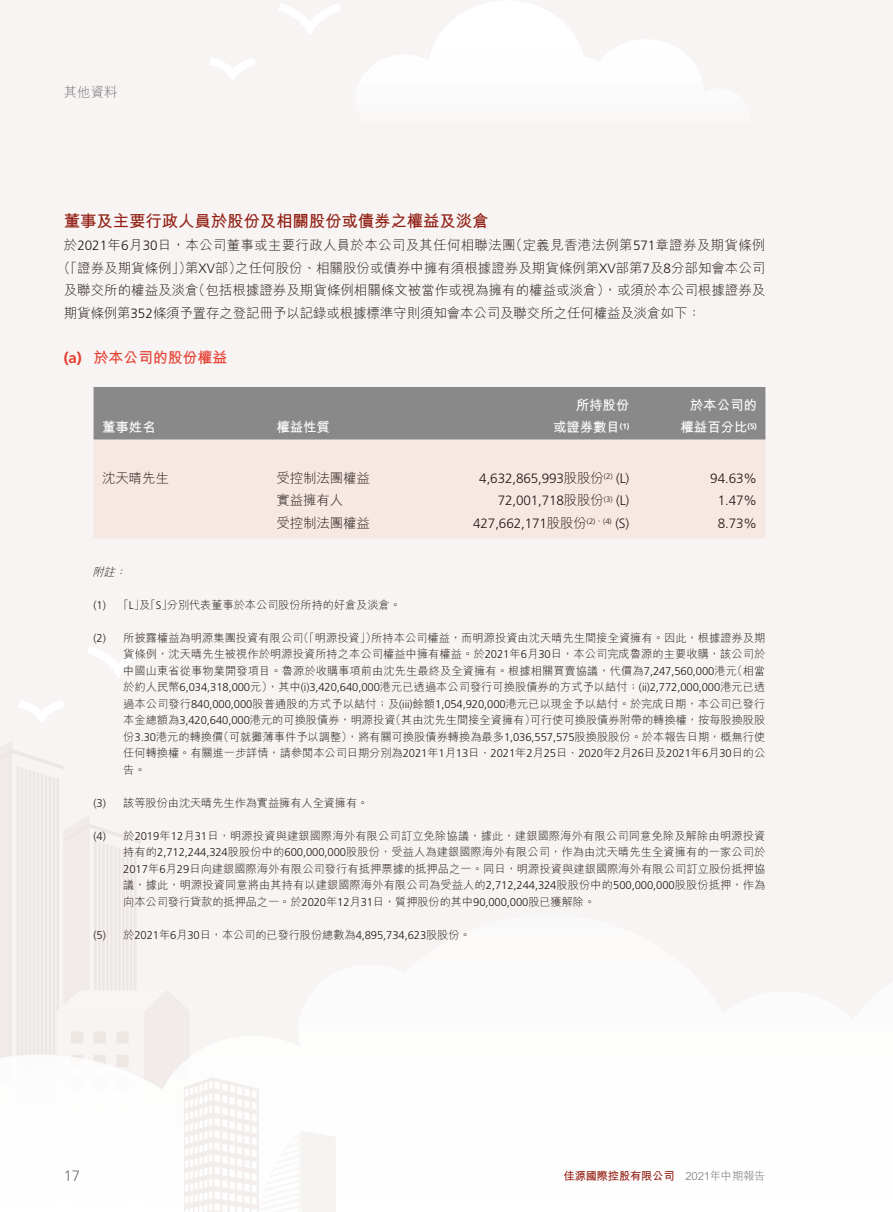
<style>
.page{position:relative;width:893px;height:1212px;background:#fff}
.page>*{position:absolute;margin:0;border:0;box-sizing:border-box;transform-origin:0 0}
.t1{font:16.5px "M Hei HK Bold E Ten B5 H";letter-spacing:-.01em;color:#911e13}
.t2{font:15px "M Hei HK Bold E Ten B5 H";letter-spacing:-.01em;color:#e63d2f}
.t3{font:300 15px "Frutiger LT Std";color:#717171}
.t4{font:13.5px "M Hei HK Light E Ten B5 H";color:#231916}
.t5{font:300 13.5px "Frutiger LT Std";letter-spacing:-.01em;color:#231916}
.t6{font:13.5px "M Hei HK Light E Ten B5 H";letter-spacing:.02em;color:#231916}
.t7{font:13.5px "M Hei HK Bold E Ten B5 H";letter-spacing:-.01em;color:#fff}
.t8{font:13.5px "M Hei HK Light E Ten B5 H";color:#717171}
.t9{font:11.25px/16.5px "M Hei HK Light E Ten B5 H";letter-spacing:-.005em;color:#231916;text-align:justify}
.t10{font:300 11.25px "Frutiger LT Std";letter-spacing:-.01em;color:#231916}
.t11{font:11.25px "M Hei HK Bold E Ten B5 H";letter-spacing:-.015em;color:#911e13}
.t12{font:italic 11.25px "M Hei HK Light E Ten B5 H";color:#231916}
.s1{font-family:"Frutiger LT Std";font-weight:300}
.s2{font-family:"Frutiger LT Std";font-weight:700}
.s3{font-family:"M Hei HK Light E Ten B5 H";font-weight:400}
.s4{font-family:"M Hei HK Light E Ten B5 H";color:#717171}
</style>
<div class="page">
<img style="left:0;top:0;width:893px;height:1212px">
<div style="left:94px;top:387px;width:671px;height:50px;background:#898989"></div>
<div style="left:94px;top:439px;width:671px;height:99px;background:#f6e8e2"></div>
<hr style="left:94px;top:437px;width:671px;height:2px;background:#898989">
<p class="t8" style="left:64px;top:87px;width:55px">其他資料</p>
<h1 class="t1" style="left:64px;top:215px;width:426px">董事及主要行政人員於股份及相關股份或債券之權益及淡倉</h1>
<p class="t6" style="left:64px;top:240px;width:703px">於<span class="s1">2021</span>年<span class="s1">6</span>月<span class="s1">30</span>日，本公司董事或主要行政人員於本公司及其任何相聯法團（定義見香港法例第<span class="s1">571</span>章證券及期貨條例</p>
<p class="t4" style="left:57px;top:263px;width:710px">（「證券及期貨條例」）第<span class="s1">XV</span>部）之任何股份、相關股份或債券中擁有須根據證券及期貨條例第<span class="s1">XV</span>部第<span class="s1">7</span>及<span class="s1">8</span>分部知會本公司</p>
<p class="t4" style="left:64px;top:285px;width:703px">及聯交所的權益及淡倉（包括根據證券及期貨條例相關條文被當作或視為擁有的權益或淡倉），或須於本公司根據證券及</p>
<p class="t4" style="left:64px;top:308px;width:639px">期貨條例第<span class="s1">352</span>條須予置存之登記冊予以記錄或根據標準守則須知會本公司及聯交所之任何權益及淡倉如下：</p>
<h2 class="t2" style="left:64px;top:351px;width:165px"><span class="s2">(a)</span> 於本公司的股份權益</h2>
<p class="t7" style="left:576px;top:400px;width:55px">所持股份</p>
<p class="t7" style="left:690px;top:400px;width:68px">於本公司的</p>
<p class="t7" style="left:102px;top:422px;width:55px">董事姓名</p>
<p class="t7" style="left:276px;top:422px;width:55px">權益性質</p>
<p class="t7" style="left:553px;top:422px;width:78px">或證券數目<sup>(1)</sup></p>
<p class="t7" style="left:681px;top:422px;width:78px">權益百分比<sup>(5)</sup></p>
<p class="t4" style="left:102px;top:473px;width:68px">沈天晴先生</p>
<p class="t4" style="left:276px;top:473px;width:95px">受控制法團權益</p>
<p class="t5" style="left:479px;top:471px;width:152px">4,632,865,993<span class="s3">股股份</span><sup>(2)</sup> (L)</p>
<p class="t5" style="left:710px;top:471px;width:48px">94.63%</p>
<p class="t4" style="left:276px;top:495px;width:68px">實益擁有人</p>
<p class="t5" style="left:498px;top:494px;width:133px">72,001,718<span class="s3">股股份</span><sup>(3)</sup> (L)</p>
<p class="t5" style="left:718px;top:494px;width:41px">1.47%</p>
<p class="t4" style="left:276px;top:518px;width:95px">受控制法團權益</p>
<p class="t5" style="left:473px;top:516px;width:158px">427,662,171<span class="s3">股股份</span><sup>(2)</sup><sup>、</sup><sup>(4)</sup> (S)</p>
<p class="t5" style="left:718px;top:516px;width:41px">8.73%</p>
<p class="t12" style="left:92px;top:567px;width:38px">附註：</p>
<p class="t9" style="left:94px;top:598px;width:309px"><span class="s1">(1)</span> 「<span class="s1">L</span>」及「<span class="s1">S</span>」分別代表董事於本公司股份所持的好倉及淡倉。</p>
<p class="t9" style="left:123px;top:631px;width:644px;text-indent:-30px"><span class="s1">(2)</span> 所披露權益為明源集團投資有限公司（「明源投資」）所持本公司權益，而明源投資由沈天晴先生間接全資擁有。因此，根據證券及期貨條例，沈天晴先生被視作於明源投資所持之本公司權益中擁有權益。於<span class="s1">2021</span>年<span class="s1">6</span>月<span class="s1">30</span>日，本公司完成魯源的主要收購，該公司於中國山東省從事物業開發項目。魯源於收購事項前由沈先生最終及全資擁有。根據相關買賣協議，代價為<span class="s1">7,247,560,000</span>港元（相當</p>
<p class="t10" style="left:123px;top:682px;width:644px"><span class="s3">於約人民幣</span>6,034,318,000<span class="s3">元），其中</span>(i)3,420,640,000<span class="s3">港元已透過本公司發行可換股債券的方式予以結付；</span>(ii)2,772,000,000<span class="s3">港元已透</span></p>
<p class="t9" style="left:123px;top:697px;width:644px">過本公司發行<span class="s1">840,000,000</span>股普通股的方式予以結付；及<span class="s1">(iii)</span>餘額<span class="s1">1,054,920,000</span>港元已以現金予以結付。於完成日期，本公司已發行本金總額為<span class="s1">3,420,640,000</span>港元的可換股債券，明源投資（其由沈先生間接全資擁有）可行使可換股債券附帶的轉換權，按每股換股股份<span class="s1">3.30</span>港元的轉換價（可就攤薄事件予以調整），將有關可換股債券轉換為最多<span class="s1">1,036,557,575</span>股換股股份。於本報告日期，概無行使任何轉換權。有關進一步詳情，請參閱本公司日期分別為<span class="s1">2021</span>年<span class="s1">1</span>月<span class="s1">13</span>日、<span class="s1">2021</span>年<span class="s1">2</span>月<span class="s1">25</span>日、<span class="s1">2020</span>年<span class="s1">2</span>月<span class="s1">26</span>日及<span class="s1">2021</span>年<span class="s1">6</span>月<span class="s1">30</span>日的公告。</p>
<p class="t9" style="left:94px;top:796px;width:276px"><span class="s1">(3)</span> 該等股份由沈天晴先生作為實益擁有人全資擁有。</p>
<p class="t9" style="left:123px;top:829px;width:644px;text-indent:-30px"><span class="s1">(4)</span> 於<span class="s1">2019</span>年<span class="s1">12</span>月<span class="s1">31</span>日，明源投資與建銀國際海外有限公司訂立免除協議，據此，建銀國際海外有限公司同意免除及解除由明源投資持有的<span class="s1">2,712,244,324</span>股股份中的<span class="s1">600,000,000</span>股股份，受益人為建銀國際海外有限公司，作為由沈天晴先生全資擁有的一家公司於<span class="s1">2017</span>年<span class="s1">6</span>月<span class="s1">29</span>日向建銀國際海外有限公司發行有抵押票據的抵押品之一。同日，明源投資與建銀國際海外有限公司訂立股份抵押協議，據此，明源投資同意將由其持有以建銀國際海外有限公司為受益人的<span class="s1">2,712,244,324</span>股股份中的<span class="s1">500,000,000</span>股股份抵押，作為向本公司發行貸款的抵押品之一。於<span class="s1">2020</span>年<span class="s1">12</span>月<span class="s1">31</span>日，質押股份的其中<span class="s1">90,000,000</span>股已獲解除。</p>
<p class="t10" style="left:94px;top:929px;width:379px">(5) <span class="s3">於</span>2021<span class="s3">年</span>6<span class="s3">月</span>30<span class="s3">日，本公司的已發行股份總數為</span>4,895,734,623<span class="s3">股股份。</span></p>
<h2 class="t3" style="left:64px;top:1168px;width:18px">17</h2>
<p class="t11" style="left:564px;top:1172px;width:203px">佳源國際控股有限公司 <span class="s4">2021年中期報告</span></p>
</div>
